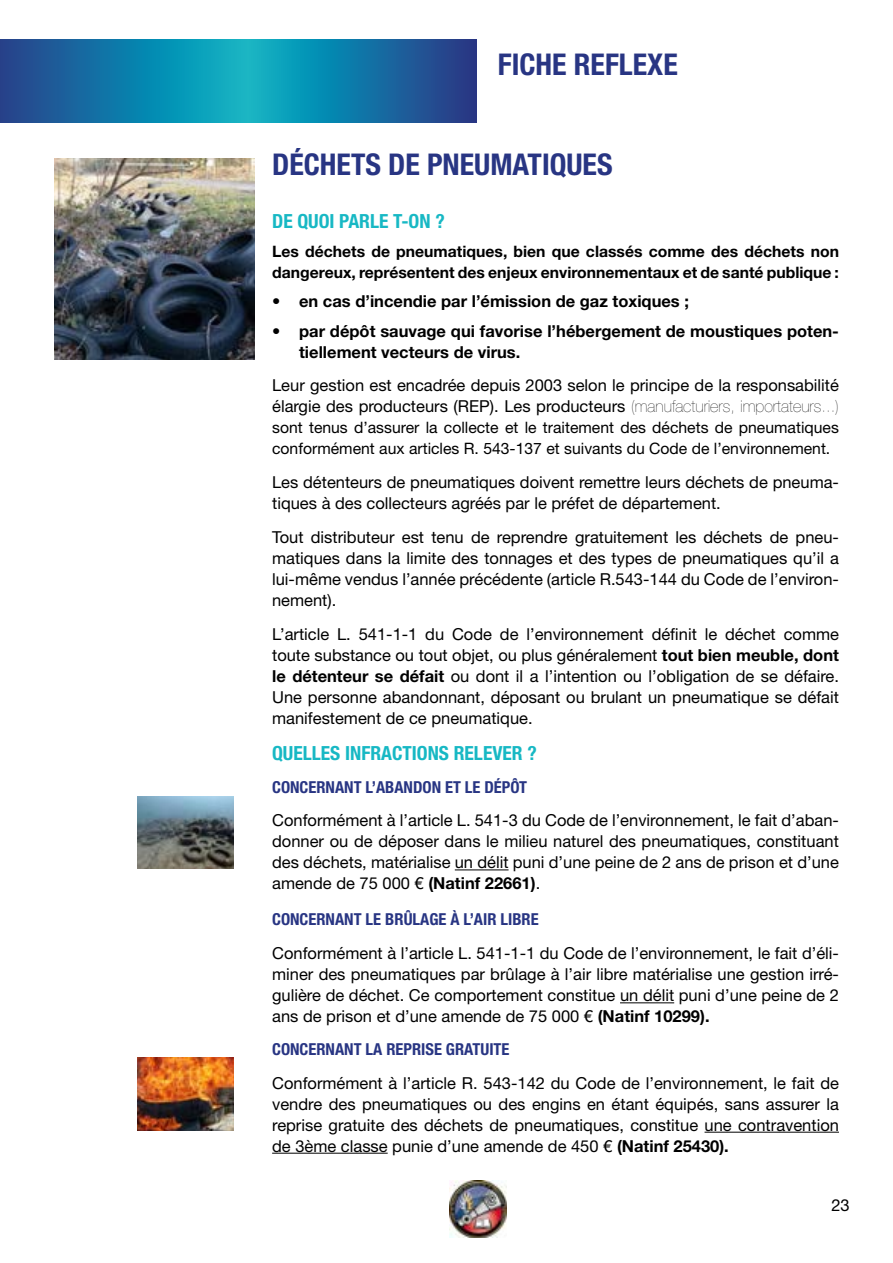
<style>
.page{position:relative;width:893px;height:1263px;background:#fff}
.page>*{position:absolute;margin:0;border:0;box-sizing:border-box;transform-origin:0 0}
.t1{font:700 condensed 30px "Helvetica Neue LT Std";color:#283583}
.t2{font:700 condensed 19.5px "Helvetica Neue LT Std";color:#17b8c4}
.t3{font:16.5px/21px "Helvetica Neue LT Std";color:#000;text-align:justify}
.t4{font:700 16.5px/21px "Helvetica Neue LT Std";color:#000}
.t5{font:700 condensed 16.5px "Helvetica Neue LT Std";color:#283583}
.t6{font:15.75px/21px "Helvetica Neue LT Std";color:#000}
.t7{font:700 15.75px/21px "Helvetica Neue LT Std";color:#000}
.s1{font-weight:200}
.s2{font-weight:700}
</style>
<div class="page">
<svg style="left:0;top:39px;width:476px;height:84px;background:#1379a7"></svg>
<hr style="left:455px;top:869px;width:54px;height:1px;background:#000">
<hr style="left:620px;top:1002px;width:54px;height:1px;background:#000">
<hr style="left:704px;top:1132px;width:135px;height:1px;background:#000">
<hr style="left:272px;top:1153px;width:116px;height:1px;background:#000">
<img style="left:54px;top:159px;width:200px;height:200px">
<img style="left:137px;top:796px;width:96px;height:72px">
<img style="left:137px;top:1058px;width:96px;height:72px">
<img style="left:449px;top:1180px;width:57px;height:57px">
<h1 class="t1" style="left:498px;top:47px;width:181px">FICHE REFLEXE</h1>
<h1 class="t1" style="left:272px;top:146px;width:342px">DÉCHETS DE PNEUMATIQUES</h1>
<p class="t2" style="left:272px;top:209px;width:174px">DE QUOI PARLE T-ON ?</p>
<p class="t7" style="left:272px;top:241px;width:568px">Les déchets de pneumatiques, bien que classés comme des déchets non dangereux, représentent des enjeux environnementaux et de santé publique :</p>
<p class="t4" style="left:272px;top:291px;width:418px">• en cas d’incendie par l’émission de gaz toxiques ;</p>
<p class="t4" style="left:299px;top:320px;width:541px;text-indent:-27px">• par dépôt sauvage qui favorise l’hébergement de moustiques poten&shy;tiellement vecteurs de virus.</p>
<p class="t3" style="left:272px;top:375px;width:568px">Leur gestion est encadrée depuis 2003 selon le principe de la responsabilité élargie des producteurs (REP). Les producteurs <span class="s1">(manufacturiers, importateurs...)</span></p>
<p class="t6" style="left:272px;top:417px;width:568px">sont tenus d’assurer la collecte et le traitement des déchets de pneumatiques conformément aux articles R. 543-137 et suivants du Code de l’environnement.</p>
<p class="t3" style="left:272px;top:472px;width:568px">Les détenteurs de pneumatiques doivent remettre leurs déchets de pneuma&shy;tiques à des collecteurs agréés par le préfet de département.</p>
<p class="t3" style="left:272px;top:526px;width:568px">Tout distributeur est tenu de reprendre gratuitement les déchets de pneu&shy;matiques dans la limite des tonnages et des types de pneumatiques qu’il a lui-même vendus l’année précédente (article R.543-144 du Code de l’environ&shy;nement).</p>
<p class="t3" style="left:272px;top:623px;width:568px">L’article L. 541-1-1 du Code de l’environnement définit le déchet comme toute substance ou tout objet, ou plus généralement <span class="s2">tout bien meuble, dont le détenteur se défait</span> ou dont il a l’intention ou l’obligation de se défaire.<br>Une personne abandonnant, déposant ou brulant un pneumatique se défait manifestement de ce pneumatique.</p>
<p class="t2" style="left:272px;top:741px;width:266px">QUELLES INFRACTIONS RELEVER ?</p>
<p class="t5" style="left:272px;top:777px;width:256px">CONCERNANT L’ABANDON ET LE DÉPÔT</p>
<p class="t3" style="left:272px;top:810px;width:568px">Conformément à l’article L. 541-3 du Code de l’environnement, le fait d’aban&shy;donner ou de déposer dans le milieu naturel des pneumatiques, constituant des déchets, matérialise un délit puni d’une peine de 2 ans de prison et d’une amende de 75 000 € <span class="s2">(Natinf 22661)</span>.</p>
<p class="t5" style="left:272px;top:909px;width:268px">CONCERNANT LE BRÛLAGE À L’AIR LIBRE</p>
<p class="t3" style="left:272px;top:943px;width:568px">Conformément à l’article L. 541-1-1 du Code de l’environnement, le fait d’éli&shy;miner des pneumatiques par brûlage à l’air libre matérialise une gestion irré&shy;gulière de déchet. Ce comportement constitue un délit puni d’une peine de 2 ans de prison et d’une amende de 75 000 € <span class="s2">(Natinf 10299).</span></p>
<p class="t5" style="left:272px;top:1039px;width:239px">CONCERNANT LA REPRISE GRATUITE</p>
<p class="t3" style="left:272px;top:1072px;width:568px">Conformément à l’article R. 543-142 du Code de l’environnement, le fait de vendre des pneumatiques ou des engins en étant équipés, sans assurer la reprise gratuite des déchets de pneumatiques, constitue une contravention de 3ème classe punie d’une amende de 450 € <span class="s2">(Natinf 25430).</span></p>
<p class="t3" style="left:831px;top:1194px;width:20px">23</p>
</div>
